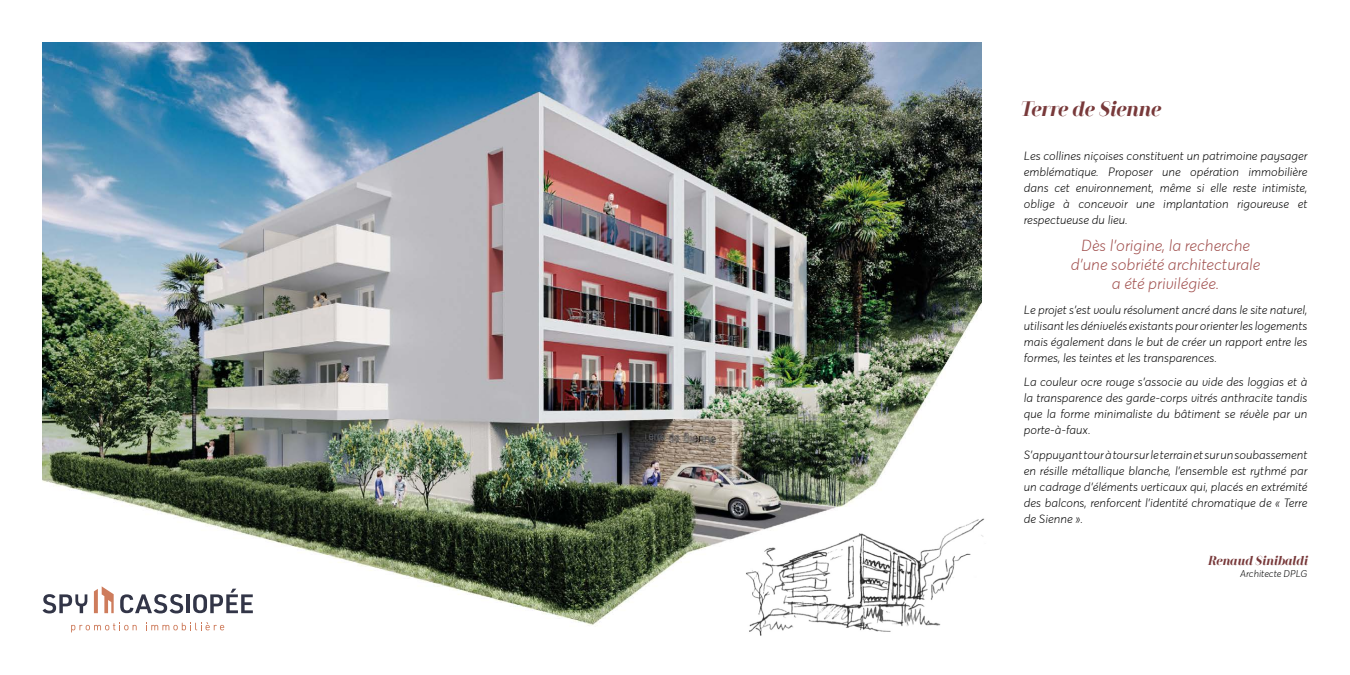
<style>
.page{position:relative;width:1350px;height:675px;background:#fff}
.page>*{position:absolute;margin:0;border:0;box-sizing:border-box;transform-origin:0 0}
.t1{font:italic 700 21px "Camila";color:#78393a}
.t2{font:italic 300 16px/19px "Averta Std";color:#a04f4d;text-align:center}
.t3{font:italic 700 13px "Camila";color:#78393a}
.t4{font:italic 300 12px/16px "Averta Std";color:#000;text-align:justify}
.t5{font:italic 300 9.8px "Averta Std";color:#000}
</style>
<div class="page">
<img style="left:43px;top:43px;width:938px;height:588px">
<img style="left:741px;top:514px;width:243px;height:122px">
<svg style="left:94px;top:586px;width:20px;height:27px"></svg>
<hr style="left:186px;top:594px;width:4px;height:19px;background:#323547">
<svg style="left:193px;top:588px;width:60px;height:25px"></svg>
<svg style="left:43px;top:594px;width:44px;height:19px"></svg>
<svg style="left:120px;top:594px;width:63px;height:19px"></svg>
<svg style="left:71px;top:622px;width:66px;height:10px"></svg>
<svg style="left:146px;top:622px;width:78px;height:8px"></svg>
<h1 class="t1" style="left:1019px;top:97px;width:142px">Terre de Sienne</h1>
<p class="t4" style="left:1023px;top:148px;width:285px">Les collines niçoises constituent un patrimoine paysager emblématique. Proposer une opération immobilière dans cet environnement, même si elle reste intimiste, oblige à concevoir une implantation rigoureuse et respectueuse du lieu.</p>
<h2 class="t2" style="left:1070px;top:236px;width:191px">Dès l’origine, la recherche d’une sobriété architecturale a été privilégiée.</h2>
<p class="t4" style="left:1023px;top:302px;width:285px">Le projet s’est voulu résolument ancré dans le site naturel, utilisant les dénivelés existants pour orienter les logements mais également dans le but de créer un rapport entre les formes, les teintes et les transparences.</p>
<p class="t4" style="left:1023px;top:374px;width:285px">La couleur ocre rouge s’associe au vide des loggias et à la transparence des garde-corps vitrés anthracite tandis que la forme minimaliste du bâtiment se révèle par un porte-à-faux.</p>
<p class="t4" style="left:1023px;top:447px;width:285px">S’appuyant tour à tour sur le terrain et sur un soubassement en résille métallique blanche, l’ensemble est rythmé par un cadrage d’éléments verticaux qui, placés en extrémité des balcons, renforcent l’identité chromatique de « Terre de Sienne ».</p>
<p class="t3" style="left:1207px;top:553px;width:101px">Renaud Sinibaldi</p>
<p class="t5" style="left:1240px;top:567px;width:69px">Architecte DPLG</p>
</div>
